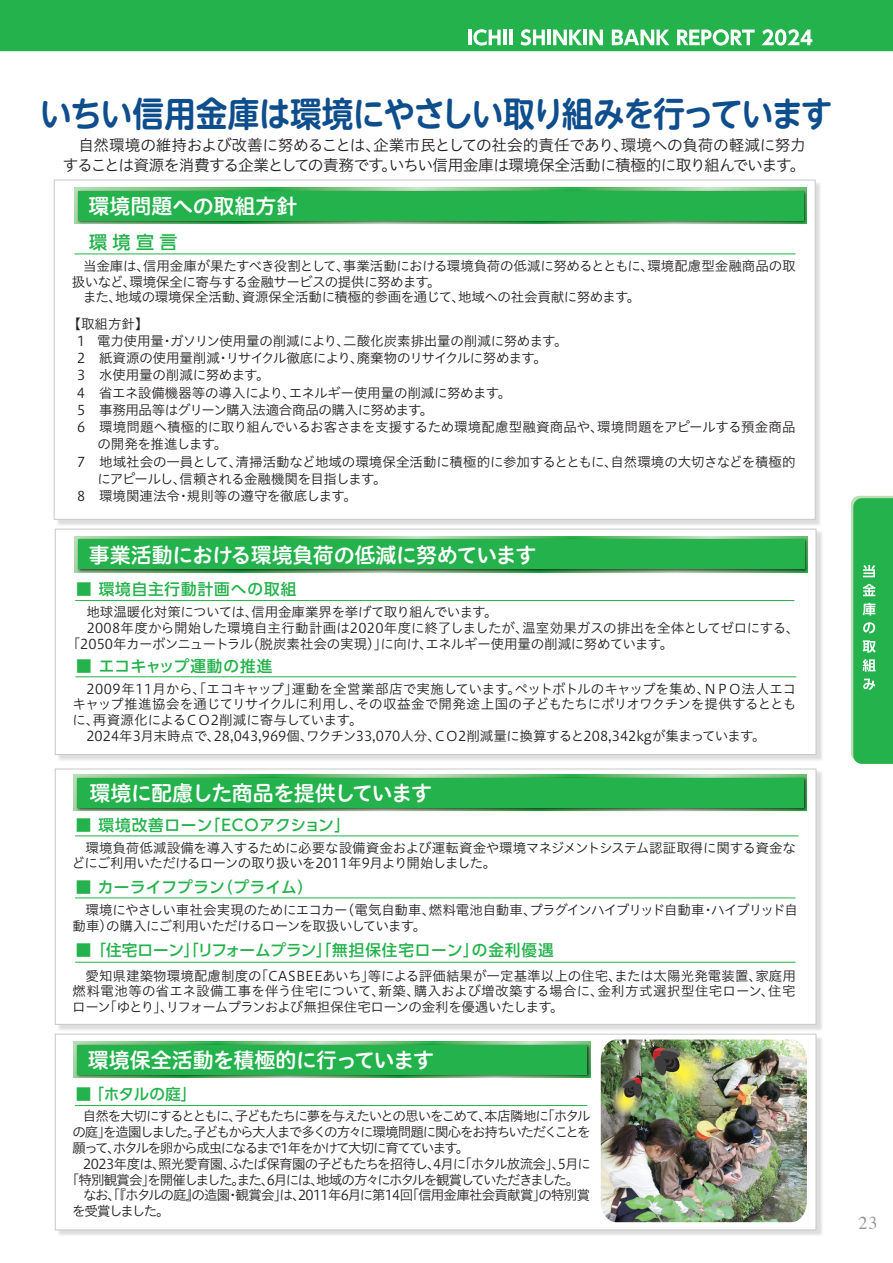
<style>
.page{position:relative;width:893px;height:1263px;background:#fff}
.page>*{position:absolute;margin:0;border:0;box-sizing:border-box;transform-origin:0 0}
.t1{font:700 34.5px "UD Shin M Go Pro De";letter-spacing:-.035em;color:#0f4e8c;scale:.92 1}
.t2{font:21px "Hiragino UD Sans R Std N W6";letter-spacing:-.02em;color:#fff}
.t3{font:21px "Hiragino UD Sans R Std N W6";color:#fff}
.t4{font:500 18px "UD Shin Go Pro";color:#23b24b}
.t5{font:18px "Times";color:#939598}
.t6{font:15.6px/19.5px "Hiragino UD Sans Std N W3";letter-spacing:-.035em;color:#231f20;text-align:right}
.t7{font:500 15.6px "UD Shin Go Pro";letter-spacing:.04em;color:#23b24b}
.t8{font:500 15.6px "UD Shin Go Pro";letter-spacing:.02em;color:#23b24b}
.t9{font:500 15.6px "UD Shin Go Pro";letter-spacing:.015em;color:#23b24b}
.t10{font:500 15.6px "UD Shin Go Pro";letter-spacing:.06em;color:#23b24b}
.t11{font:13.5px/15.8px "Hiragino UD Sans Std N W3";letter-spacing:-.03em;color:#231f20}
.t12{font:13.5px "Hiragino UD Sans Std N W3";letter-spacing:-.01em;color:#231f20}
.t13{font:13.5px "Hiragino UD Sans Std N W3";letter-spacing:-.055em;color:#231f20}
.t14{font:13.5px "Hiragino UD Sans Std N W3";letter-spacing:-.005em;color:#231f20}
.t15{font:13.5px "Hiragino UD Sans Std N W3";color:#231f20}
.t16{font:13.5px "Hiragino UD Sans Std N W3";letter-spacing:-.115em;color:#231f20}
.t17{font:13.5px "Hiragino UD Sans Std N W3";letter-spacing:-.125em;color:#231f20}
</style>
<div class="page">
<div style="left:0;top:0;width:893px;height:51px;background:#23b24b"></div>
<svg style="left:851px;top:496px;width:42px;height:268px;background:#39b95c"></svg>
<hr style="left:468px;top:30px;width:3px;height:15px;background:#fff">
<svg style="left:473px;top:29px;width:28px;height:17px"></svg>
<hr style="left:503px;top:30px;width:3px;height:15px;background:#fff">
<hr style="left:509px;top:30px;width:3px;height:15px;background:#fff">
<svg style="left:520px;top:29px;width:25px;height:17px"></svg>
<hr style="left:547px;top:30px;width:4px;height:15px;background:#fff">
<svg style="left:553px;top:30px;width:29px;height:15px"></svg>
<hr style="left:583px;top:30px;width:4px;height:15px;background:#fff">
<svg style="left:589px;top:30px;width:14px;height:15px"></svg>
<svg style="left:612px;top:30px;width:57px;height:15px"></svg>
<svg style="left:677px;top:29px;width:78px;height:17px"></svg>
<svg style="left:761px;top:29px;width:51px;height:17px"></svg>
<img style="left:54px;top:183px;width:768px;height:577px">
<div style="left:54px;top:180px;width:762px;height:340px;background:#fff;border:1px solid #c7c8ca"></div>
<div style="left:55px;top:529px;width:761px;height:226px;background:#fff;border:1px solid #c7c8ca"></div>
<img style="left:55px;top:769px;width:767px;height:466px">
<div style="left:55px;top:769px;width:761px;height:256px;background:#fff;border:1px solid #c7c8ca"></div>
<div style="left:55px;top:1034px;width:761px;height:196px;background:#fff;border:1px solid #c7c8ca"></div>
<hr style="left:74px;top:254px;width:722px;height:1px;background:#23b24b">
<hr style="left:75px;top:600px;width:719px;height:1px;background:#23b24b">
<hr style="left:75px;top:835px;width:723px;height:1px;background:#23b24b">
<hr style="left:75px;top:897px;width:721px;height:1px;background:#23b24b">
<hr style="left:75px;top:962px;width:721px;height:1px;background:#23b24b">
<hr style="left:75px;top:1105px;width:512px;height:1px;background:#23b24b">
<img style="left:601px;top:1039px;width:206px;height:183px">
<hr style="left:75px;top:676px;width:721px;height:1px;background:#23b24b">
<svg style="left:74px;top:775px;width:733px;height:36px"></svg>
<img style="left:75px;top:776px;width:733px;height:36px">
<div style="left:78px;top:778px;width:726px;height:29px;background:#23b24b"></div>
<img style="left:75px;top:188px;width:732px;height:36px">
<div style="left:78px;top:191px;width:725px;height:29px;background:#23b24b"></div>
<svg style="left:74px;top:536px;width:734px;height:36px"></svg>
<img style="left:75px;top:537px;width:733px;height:36px">
<div style="left:78px;top:540px;width:726px;height:29px;background:#23b24b"></div>
<svg style="left:74px;top:1042px;width:517px;height:36px"></svg>
<img style="left:75px;top:1043px;width:516px;height:35px">
<div style="left:78px;top:1045px;width:509px;height:29px;background:#23b24b"></div>
<svg style="left:705px;top:1042px;width:23px;height:23px"></svg>
<svg style="left:657px;top:1046px;width:54px;height:54px"></svg>
<img style="left:607px;top:1039px;width:76px;height:79px">
<h1 class="t1" style="left:40px;top:85px;width:863px">いちい信用金庫は環境にやさしい取り組みを行っています</h1>
<p class="t6" style="left:63px;top:135px;width:744px">自然環境の維持および改善に努めることは、企業市民としての社会的責任であり、環境への負荷の軽減に努力することは資源を消費する企業としての責務です。いちい信用金庫は環境保全活動に積極的に取り組んでいます。</p>
<h2 class="t3" style="left:89px;top:190px;width:210px">環境問題への取組方針</h2>
<h3 class="t4" style="left:89px;top:227px;width:90px">環境宣言</h3>
<p class="t11" style="left:83px;top:257px;width:714px">当金庫は、信用金庫が果たすべき役割として、事業活動における環境負荷の低減に努めるとともに、環境配慮型金融商品の取</p>
<p class="t11" style="left:72px;top:273px;width:370px">扱いなど、環境保全に寄与する金融サービスの提供に努めます。</p>
<p class="t12" style="left:83px;top:287px;width:559px">また、地域の環境保全活動、資源保全活動に積極的参画を通じて、地域への社会貢献に努めます。</p>
<p class="t11" style="left:68px;top:315px;width:83px">【取組方針】</p>
<p class="t11" style="left:75px;top:332px;width:495px">１ 電力使用量・ガソリン使用量の削減により、二酸化炭素排出量の削減に努めます。</p>
<p class="t11" style="left:75px;top:349px;width:474px">２ 紙資源の使用量削減・リサイクル徹底により、廃棄物のリサイクルに努めます。</p>
<p class="t11" style="left:75px;top:367px;width:197px">３ 水使用量の削減に努めます。</p>
<p class="t11" style="left:75px;top:384px;width:438px">４ 省エネ設備機器等の導入により、エネルギー使用量の削減に努めます。</p>
<p class="t11" style="left:75px;top:401px;width:360px">５ 事務用品等はグリーン購入法適合商品の購入に努めます。</p>
<p class="t12" style="left:75px;top:417px;width:723px">６ 環境問題へ積極的に取り組んでいるお客さまを支援するため環境配慮型融資商品や、環境問題をアピールする預金商品</p>
<p class="t11" style="left:98px;top:436px;width:131px">の開発を推進します。</p>
<p class="t12" style="left:75px;top:451px;width:723px">７ 地域社会の一員として、清掃活動など地域の環境保全活動に積極的に参加するとともに、自然環境の大切さなどを積極的</p>
<p class="t13" style="left:97px;top:469px;width:291px">にアピールし、信頼される金融機関を目指します。</p>
<p class="t15" style="left:75px;top:486px;width:284px">８ 環境関連法令・規則等の遵守を徹底します。</p>
<h2 class="t2" style="left:89px;top:539px;width:449px">事業活動における環境負荷の低減に努めています</h2>
<p class="t10" style="left:76px;top:577px;width:222px">■ 環境自主行動計画への取組</p>
<p class="t11" style="left:73px;top:604px;width:426px">　地球温暖化対策については、信用金庫業界を挙げて取り組んでいます。</p>
<p class="t14" style="left:73px;top:618px;width:728px">　2008年度から開始した環境自主行動計画は2020年度に終了しましたが、温室効果ガスの排出を全体としてゼロにする、</p>
<p class="t11" style="left:60px;top:635px;width:615px">　「2050年カーボンニュートラル（脱炭素社会の実現）」に向け、エネルギー使用量の削減に努めています。</p>
<p class="t7" style="left:76px;top:653px;width:198px">■ エコキャップ運動の推進</p>
<p class="t14" style="left:86px;top:678px;width:711px">2009年11月から、「エコキャップ」運動を全営業部店で実施しています。ペットボトルのキャップを集め、ＮＰＯ法人エコ</p>
<p class="t11" style="left:72px;top:696px;width:725px">キャップ推進協会を通じてリサイクルに利用し、その収益金で開発途上国の子どもたちにポリオワクチンを提供するととも</p>
<p class="t11" style="left:73px;top:711px;width:291px">に、再資源化によるＣＯ2削減に寄与しています。</p>
<p class="t15" style="left:86px;top:726px;width:681px">2024年3月末時点で、28,043,969個、ワクチン33,070人分、ＣＯ2削減量に換算すると208,342kgが集まっています。</p>
<h2 class="t2" style="left:90px;top:777px;width:344px">環境に配慮した商品を提供しています</h2>
<p class="t7" style="left:76px;top:812px;width:276px">■ 環境改善ローン「ECOアクション」</p>
<p class="t11" style="left:72px;top:839px;width:726px;text-indent:14px">環境負荷低減設備を導入するために必要な設備資金および運転資金や環境マネジメントシステム認証取得に関する資金などにご利用いただけるローンの取り扱いを2011年9月より開始しました。</p>
<p class="t9" style="left:76px;top:874px;width:239px">■ カーライフプラン（プライム）</p>
<p class="t11" style="left:73px;top:901px;width:727px;text-indent:13px">環境にやさしい車社会実現のためにエコカー（電気自動車、燃料電池自動車、プラグインハイブリッド自動車・ハイブリッド自動車）の購入にご利用いただけるローンを取扱いしています。</p>
<p class="t8" style="left:76px;top:937px;width:479px">■ 「住宅ローン」「リフォームプラン」「無担保住宅ローン」の金利優遇</p>
<p class="t11" style="left:72px;top:967px;width:725px;text-align:justify;text-indent:13px">愛知県建築物環境配慮制度の「CASBEEあいち」等による評価結果が一定基準以上の住宅、または太陽光発電装置、家庭用燃料電池等の省エネ設備工事を伴う住宅について、新築、購入および増改築する場合に、金利方式選択型住宅ローン、住宅ローン「ゆとり」、リフォームプランおよび無担保住宅ローンの金利を優遇いたします。</p>
<h2 class="t2" style="left:88px;top:1044px;width:348px">環境保全活動を積極的に行っています</h2>
<p class="t7" style="left:76px;top:1081px;width:122px">■ 「ホタルの庭」</p>
<p class="t11" style="left:72px;top:1108px;width:520px;text-align:justify;text-indent:10px">自然を大切にするとともに、子どもたちに夢を与えたいとの思いをこめて、本店隣地に「ホタルの庭」を造園しました。子どもから大人まで多くの方々に環境問題に関心をお持ちいただくことを願って、ホタルを卵から成虫になるまで1年をかけて大切に育てています。</p>
<p class="t13" style="left:83px;top:1153px;width:509px">2023年度は、照光愛育園、ふたば保育園の子どもたちを招待し、4月に「ホタル放流会」、5月に</p>
<p class="t16" style="left:66px;top:1169px;width:515px">「特別観賞会」を開催しました。また、6月には、地域の方々にホタルを観賞していただきました。</p>
<p class="t13" style="left:83px;top:1185px;width:509px">なお、「『ホタルの庭』の造園・観賞会」は、2011年6月に第14回「信用金庫社会貢献賞」の特別賞</p>
<p class="t17" style="left:72px;top:1201px;width:99px">を受賞しました。</p>
<h3 class="t5" style="left:859px;top:1206px;width:20px">23</h3>
</div>
